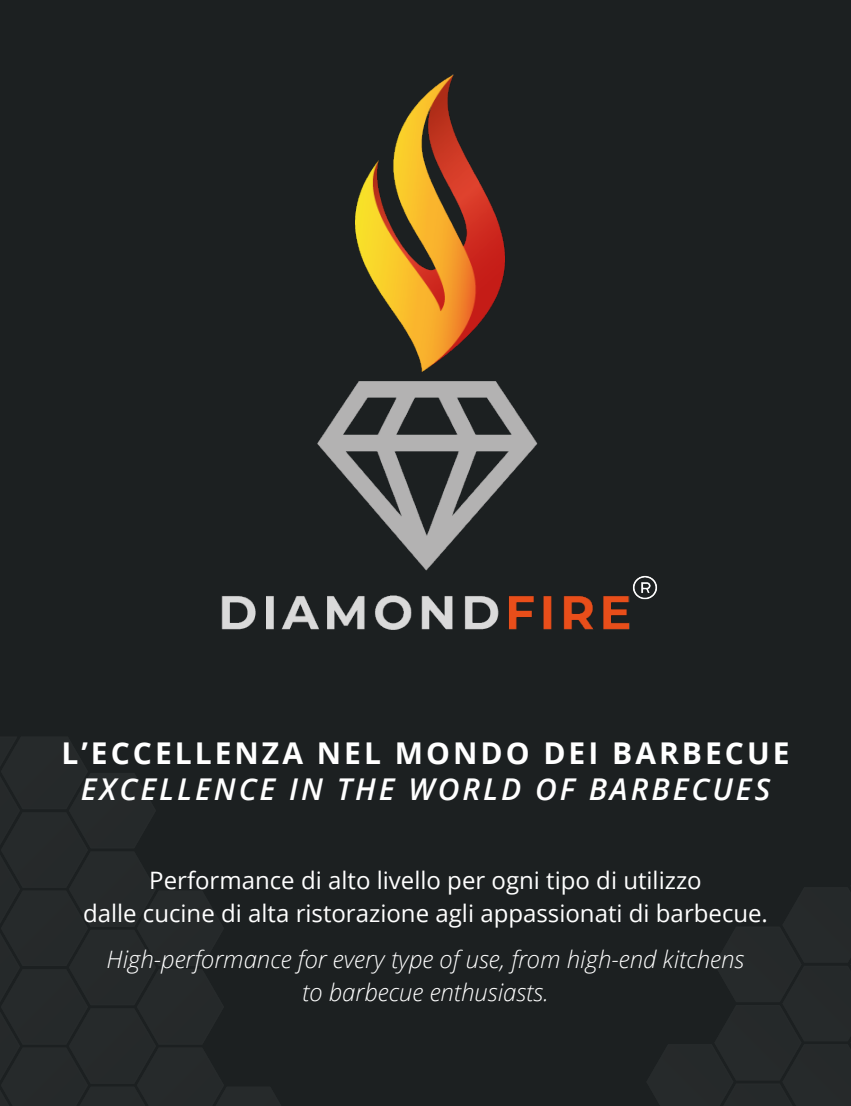
<style>
.page{position:relative;width:851px;height:1106px;background:#fff}
.page>*{position:absolute;margin:0;border:0;box-sizing:border-box;transform-origin:0 0}
.H3_Left{font:700 30px/36px "Open Sans";letter-spacing:.1em;color:#fff;text-align:center}
.H3_Left-2{font:24px "Open Sans";color:#fff}
.H3_Left-3{font:italic 300 24px "Open Sans";color:#fff}
.s1{font-weight:600;font-style:italic}
</style>
<div class="page">
<div style="left:0;top:0;width:850px;height:1106px;background:#1c2021"></div>
<svg style="left:850px;top:884px;width:1px;height:222px"></svg>
<img style="left:221px;top:74px;width:409px;height:556px">
<img style="left:632px;top:575px;width:26px;height:25px">
<p class="H3_Left" style="left:61px;top:734px;width:729px">L’ECCELLENZA NEL MONDO DEI BARBECUE<br><span class="s1">EXCELLENCE IN THE WORLD OF BARBECUES</span></p>
<p class="H3_Left-2" style="left:149px;top:863px;width:554px">Performance di alto livello per ogni tipo di utilizzo</p>
<p class="H3_Left-2" style="left:83px;top:896px;width:686px">dalle cucine di alta ristorazione agli appassionati di barbecue.</p>
<p class="H3_Left-3" style="left:107px;top:943px;width:639px">High-performance for every type of use, from high-end kitchens</p>
<p class="H3_Left-3" style="left:302px;top:976px;width:248px">to barbecue enthusiasts.</p>
</div>
